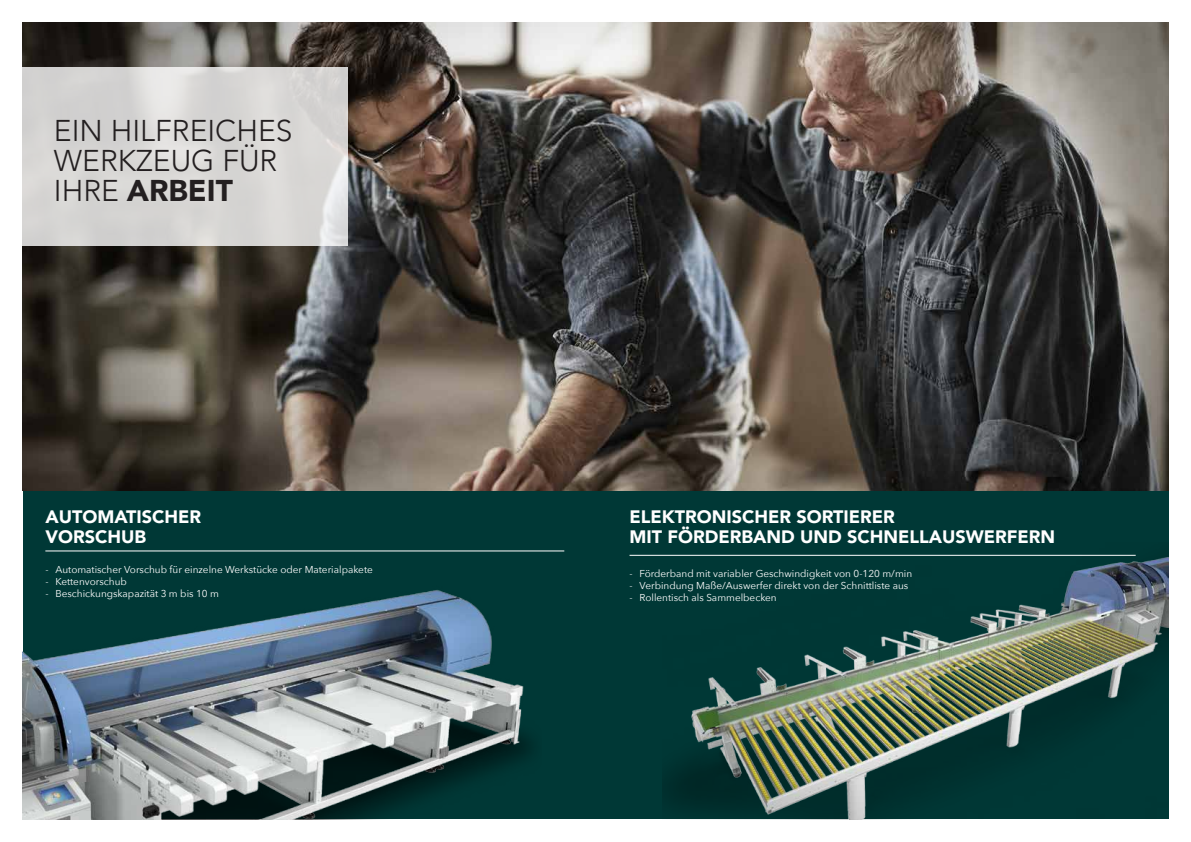
<style>
.page{position:relative;width:1191px;height:842px;background:#fff}
.page>*{position:absolute;margin:0;border:0;box-sizing:border-box;transform-origin:0 0}
.t1{font:300 30px "Avenir";color:#231f20}
.t2{font:900 30px "Avenir";color:#231f20}
.t3{font:900 18px/20px "Avenir";color:#fff}
.t4{font:10px "Avenir Next";color:#fff}
</style>
<div class="page">
<div style="left:23px;top:490px;width:1145px;height:329px;background:#003836"></div>
<img style="left:23px;top:590px;width:507px;height:229px">
<img style="left:23px;top:23px;width:1145px;height:467px">
<svg style="left:22px;top:67px;width:326px;height:179px;background:#d7d6d5"></svg>
<hr style="left:45px;top:551px;width:519px;height:1px;background:#fff">
<hr style="left:629px;top:555px;width:506px;height:1px;background:#fff">
<img style="left:662px;top:554px;width:506px;height:265px">
<h1 class="t1" style="left:54px;top:113px;width:16px">EIN</h1>
<h1 class="t1" style="left:111px;top:113px;width:79px">HI LFREICHES</h1>
<h1 class="t1" style="left:54px;top:143px;width:22px">WERK</h1>
<h1 class="t1" style="left:136px;top:143px;width:37px">ZEUG</h1>
<h1 class="t1" style="left:222px;top:143px;width:53px">FÜR</h1>
<h1 class="t1" style="left:54px;top:173px;width:27px">IHRE</h1>
<h1 class="t2" style="left:127px;top:165px;width:108px">Arbeit</h1>
<h2 class="t3" style="left:45px;top:506px;width:27px">AUTO</h2>
<h2 class="t3" style="left:45px;top:506px;width:157px;text-indent:52px">MATISCHER<br>VORSCHUB</h2>
<h2 class="t3" style="left:629px;top:506px;width:80px">ELE KTRONI</h2>
<h2 class="t3" style="left:629px;top:506px;width:267px;text-indent:102px">SCHER SORTIERER<br>MIT FÖRDE RBAND UND</h2>
<h2 class="t3" style="left:847px;top:526px;width:49px">SCHNELL</h2>
<h2 class="t3" style="left:929px;top:526px;width:125px">AUSWERFERN</h2>
<p class="t4" style="left:45px;top:561px;width:329px">- Automatischer Vorschub für einzelne Werkstücke oder Materialpakete</p>
<p class="t4" style="left:45px;top:573px;width:83px">- Kettenvorschub</p>
<p class="t4" style="left:45px;top:585px;width:175px">- Beschickungskapazität 3 m bis 10 m</p>
<p class="t4" style="left:629px;top:565px;width:284px">- Förderband mit variabler Geschwindigkeit von 0-120 m/min</p>
<p class="t4" style="left:629px;top:577px;width:280px">- Verbindung Maße/Auswerfer direkt von der Schnittliste aus</p>
<p class="t4" style="left:629px;top:589px;width:149px">- Rollentisch als Sammelbecken</p>
</div>
